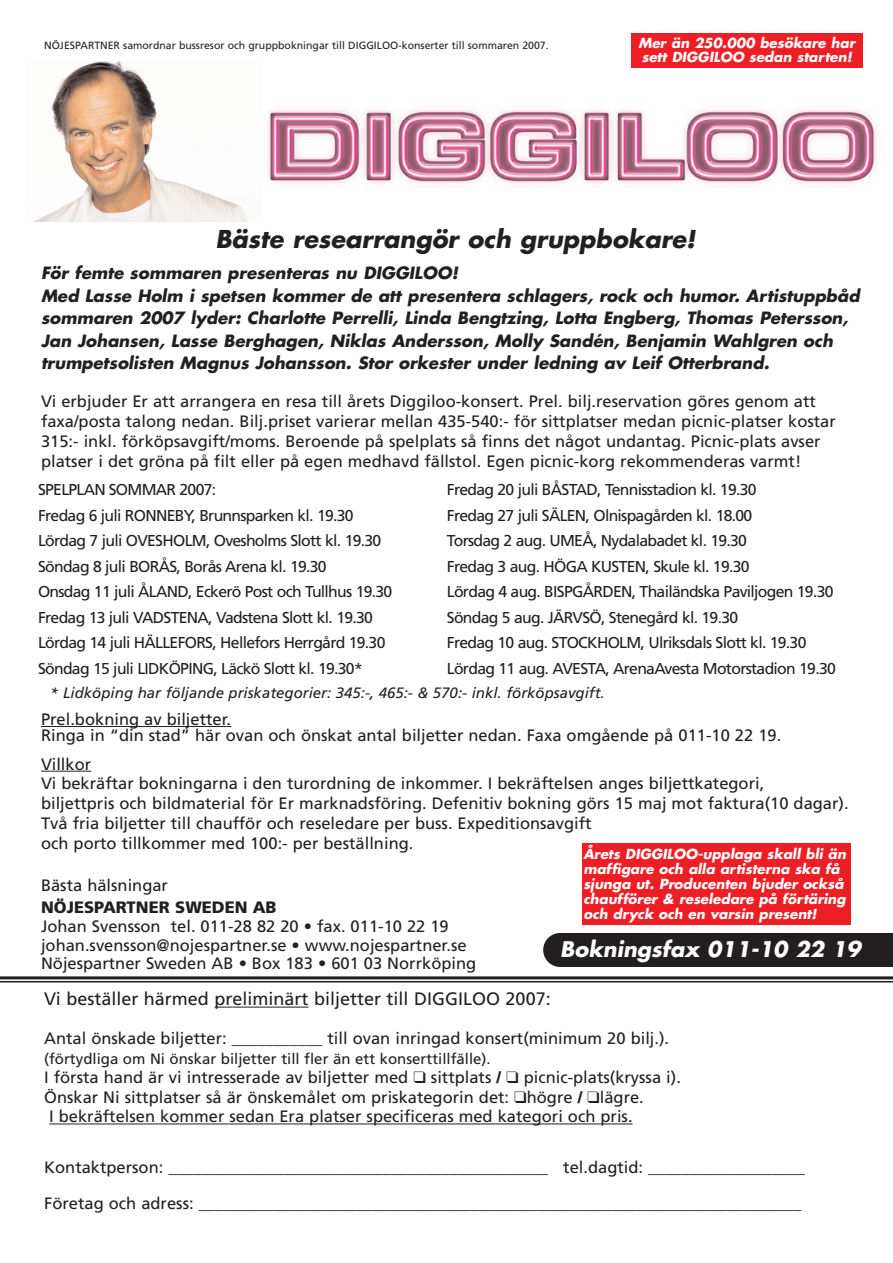
<style>
.page{position:relative;width:893px;height:1263px;background:#fff}
.page>*{position:absolute;margin:0;border:0;box-sizing:border-box;transform-origin:0 0}
.t1{font:italic 700 24px "Futura";color:#231f20}
.t2{font:italic 700 21px "Futura";color:#fff}
.t3{font:18px "Frutiger";color:#231f20}
.t4{font:16.5px/19.8px "Frutiger";color:#231f20}
.t5{font:italic 700 16.5px/22.5px "Futura";color:#231f20}
.t6{font:900 16.5px "Frutiger";color:#231f20}
.t7{font:15.75px/25.5px "Frutiger";letter-spacing:-.045em;color:#231f20}
.t8{font:italic 15px "Frutiger";color:#231f20}
.t9{font:15px "Frutiger";color:#231f20}
.t10{font:italic 700 13.5px/15px "Futura";color:#fff}
.t11{font:10.5px "Frutiger";color:#231f20}
.s1{font-weight:900}
</style>
<div class="page">
<svg style="left:41px;top:726px;width:16px;height:1px"></svg>
<hr style="left:57px;top:726px;width:170px;height:1px;background:#231f20">
<hr style="left:52px;top:771px;width:39px;height:1px;background:#231f20">
<hr style="left:0;top:981px;width:892px;height:2px;background:#231f20">
<svg style="left:214px;top:1007px;width:18px;height:1px"></svg>
<hr style="left:232px;top:1007px;width:69px;height:1px;background:#231f20">
<hr style="left:49px;top:1124px;width:583px;height:1px;background:#231f20">
<div style="left:543px;top:933px;width:349px;height:34px;background:#231f20"></div>
<hr style="left:0;top:976px;width:892px;height:3px;background:#231f20">
<img style="left:33px;top:61px;width:215px;height:161px">
<img style="left:268px;top:61px;width:610px;height:123px">
<div style="left:582px;top:843px;width:268px;height:82px;background:#ee1e24"></div>
<div style="left:631px;top:33px;width:231px;height:35px;background:#ee1e24"></div>
<p class="t11" style="left:44px;top:41px;width:506px">NÖJESPARTNER samordnar bussresor och gruppbokningar till DIGGILOO-konserter till sommaren 2007.</p>
<p class="t10" style="left:638px;top:38px;width:221px;line-height:13.5px">Mer än 250.000 besökare har sett DIGGILOO sedan starten!</p>
<h1 class="t1" style="left:215px;top:228px;width:486px">Bäste researrangör och gruppbokare!</h1>
<p class="t5" style="left:41px;top:263px;width:823px">För femte sommaren presenteras nu DIGGILOO!<br>Med Lasse Holm i spetsen kommer de att presentera schlagers, rock och humor. Artistuppbåd sommaren 2007 lyder: Charlotte Perrelli, Linda Bengtzing, Lotta Engberg, Thomas Petersson, Jan Johansen, Lasse Berghagen, Niklas Andersson, Molly Sandén, Benjamin Wahlgren och trumpetsolisten Magnus Johansson. Stor orkester under ledning av Leif Otterbrand.</p>
<p class="t4" style="left:41px;top:393px;width:796px">Vi erbjuder Er att arrangera en resa till årets Diggiloo-konsert. Prel. bilj.reservation göres genom att faxa/posta talong nedan. Bilj.priset varierar mellan 435-540:- för sittplatser medan picnic-platser kostar 315:- inkl. förköpsavgift/moms. Beroende på spelplats så finns det något undantag. Picnic-plats avser platser i det gröna på filt eller på egen medhavd fällstol. Egen picnic-korg rekommenderas varmt!</p>
<p class="t7" style="left:38px;top:478px;width:356px">SPELPLAN SOMMAR 2007:<br>Fredag 6 juli RONNEBY, Brunnsparken kl. 19.30<br>Lördag 7 juli OVESHOLM, Ovesholms Slott kl. 19.30<br>Söndag 8 juli BORÅS, Borås Arena kl. 19.30<br>Onsdag 11 juli ÅLAND, Eckerö Post och Tullhus 19.30<br>Fredag 13 juli VADSTENA, Vadstena Slott kl. 19.30<br>Lördag 14 juli HÄLLEFORS, Hellefors Herrgård 19.30<br>Söndag 15 juli LIDKÖPING, Läckö Slott kl. 19.30*</p>
<p class="t7" style="left:447px;top:478px;width:390px">Fredag 20 juli BÅSTAD, Tennisstadion kl. 19.30<br>Fredag 27 juli SÄLEN, Olnispagården kl. 18.00<br>Torsdag 2 aug. UMEÅ, Nydalabadet kl. 19.30<br>Fredag 3 aug. HÖGA KUSTEN, Skule kl. 19.30<br>Lördag 4 aug. BISPGÅRDEN, Thailändska Paviljogen 19.30<br>Söndag 5 aug. JÄRVSÖ, Stenegård kl. 19.30<br>Fredag 10 aug. STOCKHOLM, Ulriksdals Slott kl. 19.30<br>Lördag 11 aug. AVESTA, ArenaAvesta Motorstadion 19.30</p>
<p class="t8" style="left:50px;top:687px;width:556px">* Lidköping har följande priskategorier: 345:-, 465:- &amp; 570:- inkl. förköpsavgift.</p>
<p class="t4" style="left:41px;top:712px;width:741px;line-height:15.9px">Prel.bokning av biljetter.<br>Ringa in “din stad” här ovan och önskat antal biljetter nedan. Faxa omgående på 011-10 22 19.</p>
<p class="t4" style="left:41px;top:755px;width:809px">Villkor<br>Vi bekräftar bokningarna i den turordning de inkommer. I bekräftelsen anges biljettkategori,<br>biljettpris och bildmaterial för Er marknadsföring. Defenitiv bokning görs 15 maj mot faktura(10 dagar).<br>Två fria biljetter till chaufför och reseledare per buss. Expeditionsavgift<br>och porto tillkommer med 100:- per beställning.</p>
<p class="t4" style="left:41px;top:876px;width:128px">Bästa hälsningar</p>
<p class="t6" style="left:41px;top:901px;width:237px">NÖJESPARTNER SWEDEN AB</p>
<p class="t4" style="left:41px;top:918px;width:436px;line-height:18.8px">Johan Svensson tel. 011-28 82 20 • fax. 011-10 22 19 johan.svensson@nojespartner.se • www.nojespartner.se<br>Nöjespartner Sweden AB • Box 183 • 601 03 Norrköping</p>
<p class="t3" style="left:44px;top:992px;width:508px">Vi beställer härmed preliminärt biljetter till DIGGILOO 2007:</p>
<p class="t4" style="left:44px;top:1030px;width:626px">Antal önskade biljetter: ___________ till ovan inringad konsert(minimum 20 bilj.).</p>
<p class="t9" style="left:44px;top:1053px;width:448px">(förtydliga om Ni önskar biljetter till fler än ett konserttillfälle).</p>
<p class="t4" style="left:44px;top:1069px;width:638px">I första hand är vi intresserade av biljetter med ❑ sittplats <span class="s1">/</span> ❑ picnic-plats(kryssa i).</p>
<p class="t4" style="left:44px;top:1088px;width:601px">Önskar Ni sittplatser så är önskemålet om priskategorin det: ❑högre <span class="s1">/</span> ❑lägre.</p>
<p class="t4" style="left:49px;top:1108px;width:585px">I bekräftelsen kommer sedan Era platser specificeras med kategori och pris.</p>
<p class="t4" style="left:44px;top:1151px;width:762px;line-height:36px">Kontaktperson: ______________________________________________ tel.dagtid: ___________________<br>Företag och adress: _________________________________________________________________________</p>
<p class="t10" style="left:583px;top:848px;width:266px">Årets DIGGILOO-upplaga skall bli än maffigare och alla artisterna ska få sjunga ut. Producenten bjuder också chaufförer &amp; reseledare på förtäring och dryck och en varsin present!</p>
<p class="t2" style="left:560px;top:939px;width:306px">Bokningsfax 011-10 22 19</p>
</div>
